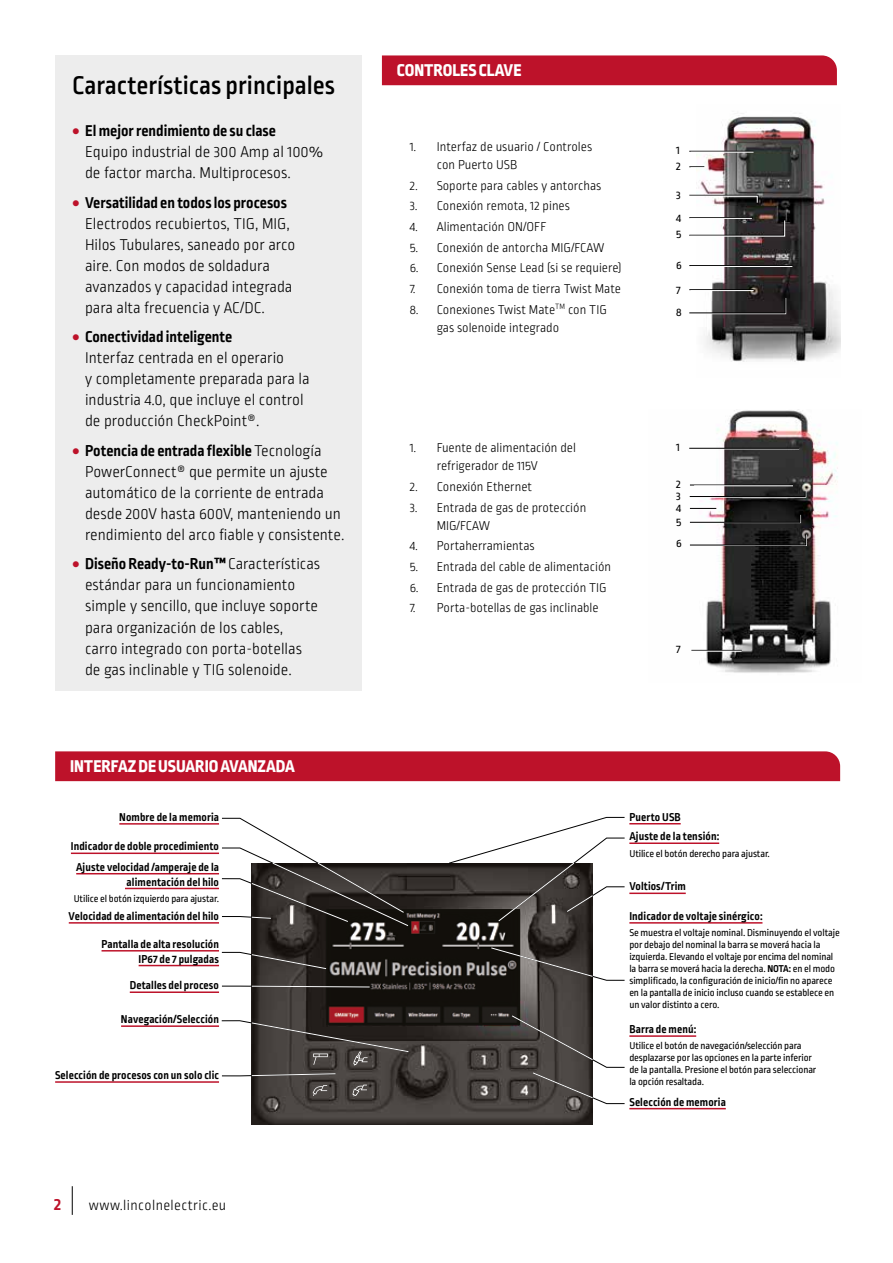
<style>
.page{position:relative;width:893px;height:1263px;background:#fff}
.page>*{position:absolute;margin:0;border:0;box-sizing:border-box;transform-origin:0 0}
.t1{font:500 27px "Ropa Sans Pro";color:#000}
.t2{font:800 18px "Ropa Sans Pro";color:#fff}
.t3{font:700 18px "Ropa Sans Pro";color:#bd122a}
.t4{font:300 16.5px/21px "Ropa Sans Pro";color:#000}
.t5{font:300 15px "Ropa Sans Pro";letter-spacing:.025em;color:#000}
.t6{font:300 13.5px/18px "Ropa Sans Pro";color:#000}
.t7{font:700 12px/14.7px "Ropa Sans Pro";letter-spacing:.01em;color:#000;text-align:right}
.t8{font:12px/22.5px "Ropa Sans Pro";color:#000}
.t9{font:10.5px/12px "Ropa Sans Pro";letter-spacing:-.01em;color:#000}
.s1{color:#bd122a}
.s2{font-weight:700}
</style>
<div class="page">
<svg style="left:72px;top:1186px;width:1px;height:29px"></svg>
<div style="left:55px;top:55px;width:306px;height:636px;background:#ededed"></div>
<img style="left:252px;top:863px;width:340px;height:261px">
<img style="left:326px;top:909px;width:194px;height:116px">
<svg style="left:352px;top:1085px;width:15px;height:11px"></svg>
<svg style="left:313px;top:1085px;width:14px;height:11px"></svg>
<svg style="left:221px;top:951px;width:106px;height:19px"></svg>
<svg style="left:221px;top:1073px;width:115px;height:4px"></svg>
<svg style="left:221px;top:1020px;width:188px;height:45px"></svg>
<svg style="left:511px;top:1015px;width:114px;height:89px"></svg>
<svg style="left:448px;top:816px;width:177px;height:106px"></svg>
<svg style="left:490px;top:947px;width:135px;height:34px"></svg>
<svg style="left:221px;top:985px;width:149px;height:3px"></svg>
<svg style="left:221px;top:817px;width:188px;height:110px"></svg>
<div style="left:55px;top:751px;width:785px;height:30px;background:#bd122a"></div>
<div style="left:382px;top:55px;width:455px;height:30px;background:#bd122a"></div>
<hr style="left:119px;top:823px;width:100px;height:2px;background:#bd122a">
<hr style="left:71px;top:852px;width:148px;height:2px;background:#bd122a">
<hr style="left:69px;top:922px;width:150px;height:2px;background:#bd122a">
<hr style="left:102px;top:950px;width:117px;height:1px;background:#bd122a">
<hr style="left:139px;top:965px;width:80px;height:1px;background:#bd122a">
<hr style="left:130px;top:991px;width:89px;height:2px;background:#bd122a">
<hr style="left:121px;top:1025px;width:98px;height:2px;background:#bd122a">
<hr style="left:55px;top:1081px;width:164px;height:2px;background:#bd122a">
<hr style="left:629px;top:823px;width:52px;height:1px;background:#bd122a">
<hr style="left:629px;top:892px;width:57px;height:2px;background:#bd122a">
<hr style="left:629px;top:1108px;width:97px;height:1px;background:#bd122a">
<hr style="left:629px;top:842px;width:90px;height:2px;background:#bd122a">
<hr style="left:629px;top:922px;width:133px;height:2px;background:#bd122a">
<hr style="left:629px;top:1035px;width:67px;height:2px;background:#bd122a">
<hr style="left:76px;top:873px;width:143px;height:1px;background:#bd122a">
<hr style="left:125px;top:888px;width:94px;height:1px;background:#bd122a">
<img style="left:697px;top:113px;width:143px;height:249px">
<hr style="left:689px;top:151px;width:64px;height:1px;background:#000">
<hr style="left:689px;top:265px;width:103px;height:1px;background:#000">
<hr style="left:689px;top:217px;width:63px;height:1px;background:#000">
<hr style="left:689px;top:289px;width:64px;height:1px;background:#000">
<hr style="left:690px;top:152px;width:63px;height:1px;background:#fff">
<hr style="left:690px;top:266px;width:102px;height:1px;background:#fff">
<svg style="left:689px;top:219px;width:96px;height:18px"></svg>
<svg style="left:689px;top:195px;width:70px;height:8px"></svg>
<svg style="left:689px;top:297px;width:97px;height:17px"></svg>
<svg style="left:689px;top:166px;width:16px;height:2px"></svg>
<hr style="left:690px;top:218px;width:62px;height:1px;background:#fff">
<hr style="left:690px;top:290px;width:63px;height:1px;background:#fff">
<img style="left:689px;top:409px;width:149px;height:264px">
<hr style="left:690px;top:485px;width:103px;height:1px;background:#000">
<hr style="left:691px;top:650px;width:51px;height:1px;background:#000">
<hr style="left:694px;top:485px;width:99px;height:1px;background:#fff">
<svg style="left:689px;top:505px;width:112px;height:18px"></svg>
<svg style="left:689px;top:533px;width:118px;height:13px"></svg>
<hr style="left:691px;top:651px;width:50px;height:1px;background:#fff">
<hr style="left:689px;top:448px;width:110px;height:1px;background:#000">
<svg style="left:689px;top:491px;width:118px;height:7px"></svg>
<h1 class="t1" style="left:72px;top:70px;width:264px">Características principales</h1>
<p class="t4" style="left:85px;top:122px;width:240px;text-indent:-13px"><span class="s1">•</span> <span class="s2">El mejor rendimiento de su clase<br></span>Equipo industrial de 300 Amp al 100% de factor marcha. Multiprocesos.</p>
<p class="t4" style="left:85px;top:193px;width:212px;text-indent:-13px"><span class="s1">•</span> <span class="s2">Versatilidad en todos los procesos<br></span>Electrodos recubiertos, TIG, MIG,<br>Hilos Tubulares, saneado por arco aire. Con modos de soldadura avanzados y capacidad integrada para alta frecuencia y AC/DC.</p>
<p class="t4" style="left:85px;top:328px;width:226px;text-indent:-13px"><span class="s1">•</span> <span class="s2">Conectividad inteligente<br></span>Interfaz centrada en el operario<br>y completamente preparada para la industria 4.0, que incluye el control de producción CheckPoint®.</p>
<p class="t4" style="left:85px;top:441px;width:261px;text-indent:-13px"><span class="s1">•</span> <span class="s2">Potencia de entrada flexible</span> Tecnología PowerConnect® que permite un ajuste automático de la corriente de entrada desde 200V hasta 600V, manteniendo un rendimiento del arco fiable y consistente.</p>
<p class="t4" style="left:85px;top:555px;width:237px;text-indent:-13px"><span class="s1">•</span> <span class="s2">Diseño Ready-to-Run™</span> Características estándar para un funcionamiento simple y sencillo, que incluye soporte para organización de los cables,<br>carro integrado con porta-botellas de gas inclinable y TIG solenoide.</p>
<p class="t2" style="left:70px;top:756px;width:226px">INTERFAZ DE USUARIO AVANZADA</p>
<p class="t7" style="left:119px;top:810px;width:101px">Nombre de la memoria</p>
<p class="t7" style="left:71px;top:840px;width:150px">Indicador de doble procedimiento</p>
<p class="t7" style="left:76px;top:860px;width:144px">Ajuste velocidad /amperaje de la alimentación del hilo</p>
<p class="t9" style="left:74px;top:893px;width:147px">Utilice el botón izquierdo para ajustar.</p>
<p class="t7" style="left:69px;top:909px;width:152px">Velocidad de alimentación del hilo</p>
<p class="t7" style="left:101px;top:937px;width:119px">Pantalla de alta resolución<br>IP67 de 7 pulgadas</p>
<p class="t7" style="left:130px;top:979px;width:91px">Detalles del proceso</p>
<p class="t7" style="left:121px;top:1013px;width:100px">Navegación/Selección</p>
<p class="t7" style="left:55px;top:1068px;width:166px">Selección de procesos con un solo clic</p>
<p class="t3" style="left:54px;top:1193px;width:9px">2</p>
<p class="t5" style="left:89px;top:1197px;width:139px">www.lincolnelectric.eu</p>
<p class="t2" style="left:397px;top:60px;width:126px">CONTROLES CLAVE</p>
<p class="t6" style="left:437px;top:138px;width:157px;text-indent:-27px">1. Interfaz de usuario / Controles con Puerto USB</p>
<p class="t6" style="left:410px;top:177px;width:193px">2. Soporte para cables y antorchas</p>
<p class="t6" style="left:410px;top:198px;width:162px">3. Conexión remota, 12 pines</p>
<p class="t6" style="left:410px;top:218px;width:138px">4. Alimentación ON/OFF</p>
<p class="t6" style="left:410px;top:239px;width:196px">5. Conexión de antorcha MIG/FCAW</p>
<p class="t6" style="left:410px;top:260px;width:213px">6. Conexión Sense Lead (si se requiere)</p>
<p class="t6" style="left:410px;top:281px;width:213px">7. Conexión toma de tierra Twist Mate</p>
<p class="t6" style="left:437px;top:301px;width:172px;text-indent:-27px">8. Conexiones Twist Mate<sup>TM</sup> con TIG gas solenoide integrado</p>
<p class="t6" style="left:437px;top:440px;width:141px;text-indent:-27px">1. Fuente de alimentación del refrigerador de 115V</p>
<p class="t6" style="left:410px;top:478px;width:124px">2. Conexión Ethernet</p>
<p class="t6" style="left:437px;top:499px;width:151px;text-indent:-27px">3. Entrada de gas de protección<br>MIG/FCAW</p>
<p class="t6" style="left:410px;top:538px;width:126px">4. Portaherramientas</p>
<p class="t6" style="left:410px;top:558px;width:203px">5. Entrada del cable de alimentación</p>
<p class="t6" style="left:410px;top:579px;width:199px">6. Entrada de gas de protección TIG</p>
<p class="t6" style="left:410px;top:600px;width:190px">7. Porta-botellas de gas inclinable</p>
<p class="t8" style="left:676px;top:143px;width:6px;line-height:15.9px">1<br>2</p>
<p class="t8" style="left:676px;top:185px;width:7px">3<br>4</p>
<p class="t8" style="left:676px;top:224px;width:7px">5</p>
<p class="t8" style="left:676px;top:254px;width:7px">6</p>
<p class="t8" style="left:676px;top:279px;width:7px">7<br>8</p>
<p class="t8" style="left:676px;top:436px;width:5px">1</p>
<p class="t8" style="left:676px;top:473px;width:6px">2</p>
<p class="t8" style="left:676px;top:512px;width:7px">5</p>
<p class="t8" style="left:676px;top:490px;width:7px;line-height:12.6px">3<br>4</p>
<p class="t8" style="left:676px;top:533px;width:7px">6</p>
<p class="t8" style="left:676px;top:638px;width:6px">7</p>
<p class="t7" style="left:629px;top:810px;width:53px">Puerto USB</p>
<p class="t7" style="left:629px;top:830px;width:91px">Ajuste de la tensión:</p>
<p class="t9" style="left:629px;top:848px;width:142px">Utilice el botón derecho para ajustar.</p>
<p class="t7" style="left:629px;top:880px;width:58px">Voltios/Trim</p>
<p class="t7" style="left:629px;top:909px;width:135px">Indicador de voltaje sinérgico:</p>
<p class="t9" style="left:629px;top:927px;width:212px">Se muestra el voltaje nominal. Disminuyendo el voltaje por debajo del nominal la barra se moverá hacia la izquierda. Elevando el voltaje por encima del nominal la barra se moverá hacia la derecha. <span class="s2">NOTA:</span> en el modo simplificado, la configuración de inicio/fin no aparece en la pantalla de inicio incluso cuando se establece en un valor distinto a cero.</p>
<p class="t7" style="left:629px;top:1022px;width:68px">Barra de menú:</p>
<p class="t9" style="left:629px;top:1041px;width:188px">Utilice el botón de navegación/selección para desplazarse por las opciones en la parte inferior de la pantalla. Presione el botón para seleccionar la opción resaltada.</p>
<p class="t7" style="left:629px;top:1095px;width:98px">Selección de memoria</p>
</div>
